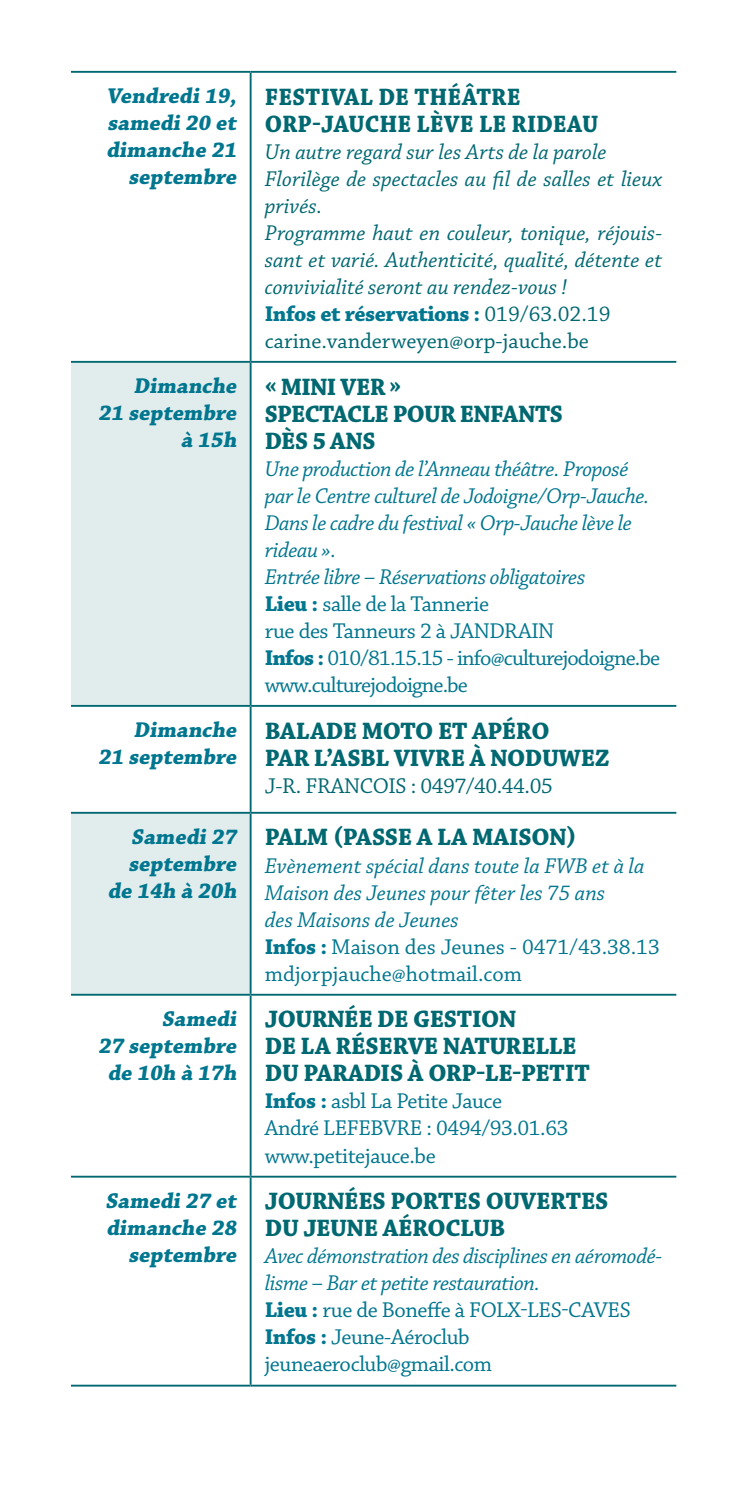
<style>
.page{position:relative;width:745px;height:1489px;background:#fff}
.page>*{position:absolute;margin:0;border:0;box-sizing:border-box;transform-origin:0 0}
.t1{font:700 25px/27px "Chaparral Pro";letter-spacing:-.015em;color:#006871}
.t2{font:700 25px/27px "Chaparral Pro";letter-spacing:.005em;color:#006871;scale:.95 1}
.t3{font:italic 22.5px/27px "Chaparral Pro";letter-spacing:-.02em;color:#00768f}
.t4{font:italic 22.5px/27px "Chaparral Pro";color:#006871}
.t5{font:700 22.5px/27px "Chaparral Pro";color:#00768f;text-align:right}
.t6{font:italic 22.5px/27px "Chaparral Pro";color:#00768f}
.t7{font:22.5px/27px "Chaparral Pro";letter-spacing:-.02em;color:#00768f}
.t8{font:22.5px "Chaparral Pro";letter-spacing:-.02em;color:#006871}
.s1{font-weight:700;font-style:normal;color:#00768f}
.s2{font-style:normal}
.s3{font-weight:700;font-style:normal}
.s4{font-weight:700}
</style>
<div class="page">
<svg style="left:71px;top:363px;width:178px;height:630px;fill:#e1eced"></svg>
<hr style="left:71px;top:71px;width:179px;height:2px;background:#006871">
<hr style="left:71px;top:361px;width:179px;height:2px;background:#006871">
<hr style="left:249px;top:363px;width:2px;height:342px;background:#006871">
<hr style="left:71px;top:705px;width:179px;height:1px;background:#006871">
<hr style="left:71px;top:811px;width:179px;height:2px;background:#006871">
<hr style="left:249px;top:813px;width:2px;height:180px;background:#006871">
<hr style="left:71px;top:993px;width:179px;height:2px;background:#006871">
<hr style="left:249px;top:995px;width:2px;height:180px;background:#006871">
<hr style="left:71px;top:1175px;width:179px;height:2px;background:#006871">
<hr style="left:71px;top:1384px;width:179px;height:2px;background:#006871">
<hr style="left:250px;top:71px;width:426px;height:2px;background:#006871">
<hr style="left:249px;top:73px;width:2px;height:288px;background:#006871">
<hr style="left:250px;top:361px;width:426px;height:2px;background:#006871">
<hr style="left:250px;top:705px;width:426px;height:1px;background:#006871">
<hr style="left:249px;top:706px;width:2px;height:105px;background:#006871">
<hr style="left:250px;top:811px;width:426px;height:2px;background:#006871">
<hr style="left:250px;top:993px;width:426px;height:2px;background:#006871">
<hr style="left:250px;top:1175px;width:426px;height:2px;background:#006871">
<hr style="left:249px;top:1177px;width:2px;height:207px;background:#006871">
<hr style="left:250px;top:1384px;width:426px;height:2px;background:#006871">
<p class="t5" style="left:106px;top:83px;width:135px">Vendredi19, samedi20 et dimanche 21 septembre</p>
<p class="t2" style="left:264px;top:84px;width:352px">FESTIVAL DE THÉÂTRE<br>ORP-JAUCHE LÈVE LE RIDEAU</p>
<p class="t4" style="left:264px;top:139px;width:398px">Un autre regard sur les Arts de la parole Florilège de spectacles au fil de salles et lieux privés.<br>Programme haut en couleur, tonique, réjouis&shy;sant et varié. Authenticité, qualité, détente et convivialité seront au rendez-vous !<br><span class="s1">Infos et réservations :</span> <span class="s2">019/63.02.19 carine.vanderweyen@orp-jauche.be</span></p>
<p class="t5" style="left:98px;top:373px;width:144px">Dimanche<br>21 septembre à 15h</p>
<p class="t1" style="left:264px;top:374px;width:299px">« MINI VER »<br>SPECTACLE POUR ENFANTS<br>DÈS 5 ANS</p>
<p class="t3" style="left:264px;top:456px;width:396px">Une production de l’Anneau théâtre. Proposé par le Centre culturel de Jodoigne/Orp-Jauche.<br>Dans le cadre du festival « Orp-Jauche lève le rideau ».<br>Entrée libre – Réservations obligatoires<br><span class="s3">Lieu :</span> <span class="s2">salle de la Tannerie<br>rue des Tanneurs 2 à JANDRAIN<br></span><span class="s3">Infos :</span> <span class="s2">010/81.15.15 - info@culturejodoigne.be www.culturejodoigne.be</span></p>
<p class="t5" style="left:98px;top:717px;width:144px">Dimanche<br>21 septembre</p>
<p class="t1" style="left:264px;top:718px;width:346px">BALADE MOTO ET APÉRO<br>PAR L’ASBL VIVRE À NODUWEZ</p>
<p class="t8" style="left:264px;top:773px;width:289px">J-R. FRANCOIS : 0497/40.44.05</p>
<p class="t5" style="left:108px;top:823px;width:134px">Samedi27 septembre de 14h à 20h</p>
<p class="t1" style="left:264px;top:825px;width:313px">PALM (PASSE A LA MAISON)</p>
<p class="t6" style="left:264px;top:852px;width:396px">Evènement spécial dans toute la FWB et à la Maison des Jeunes pour fêter les 75 ans<br>des Maisons de Jeunes<br><span class="s3">Infos :</span> <span class="s2">Maison des Jeunes - 0471/43.38.13 mdjorpjauche@hotmail.com</span></p>
<p class="t5" style="left:98px;top:1005px;width:144px">Samedi<br>27 septembre de 10h à 17h</p>
<p class="t1" style="left:264px;top:1006px;width:326px">JOURNÉE DE GESTION<br>DE LA RÉSERVE NATURELLE<br>DU PARADIS À ORP-LE-PETIT</p>
<p class="t7" style="left:264px;top:1088px;width:305px"><span class="s4">Infos :</span> asbl La Petite Jauce<br>André LEFEBVRE : 0494/93.01.63 www.petitejauce.be</p>
<p class="t5" style="left:105px;top:1187px;width:136px">Samedi27 et dimanche 28 septembre</p>
<p class="t1" style="left:264px;top:1188px;width:345px">JOURNÉES PORTES OUVERTES<br>DU JEUNE AÉROCLUB</p>
<p class="t3" style="left:264px;top:1243px;width:398px">Avec démonstration des disciplines en aéromodé&shy;lisme – Bar et petite restauration.<br><span class="s3">Lieu :</span> <span class="s2">rue de Boneffe à FOLX-LES-CAVES </span><span class="s3">Infos :</span> <span class="s2">Jeune-Aéroclub jeuneaeroclub@gmail.com</span></p>
</div>
